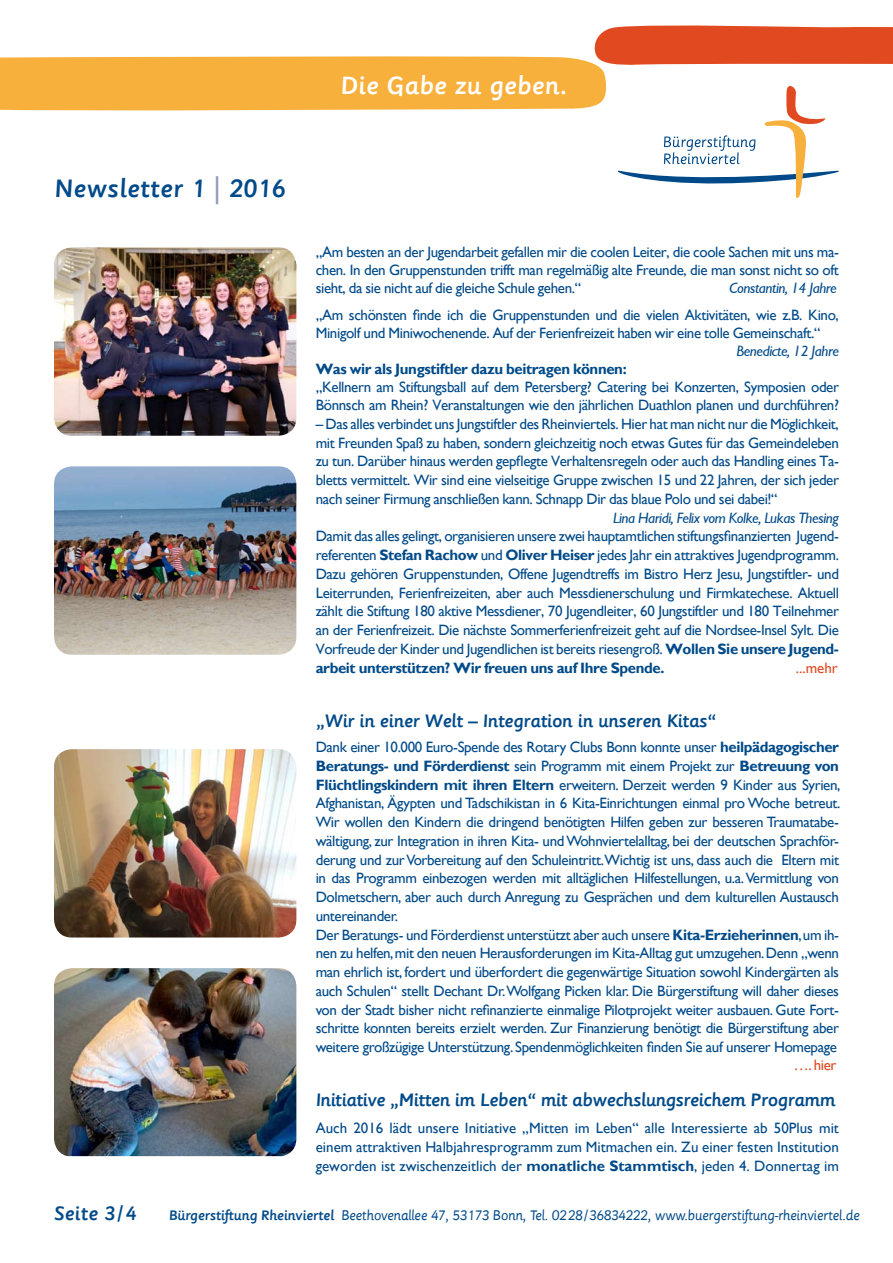
<style>
.page{position:relative;width:893px;height:1263px;background:#fff}
.page>*{position:absolute;margin:0;border:0;box-sizing:border-box;transform-origin:0 0}
.t1{font:500 27.15px "Sassoon Primary Com";letter-spacing:.005em;color:#004a89}
.t2{font:500 27px "Sassoon Primary Com";color:#fff}
.t3{font:500 21px "Sassoon Primary Com";letter-spacing:.005em;color:#004a89}
.t4{font:500 19.5px "Sassoon Primary Com";letter-spacing:-.035em;color:#004a89}
.t5{font:15px/18.8px "Gill Sans";letter-spacing:-.025em;color:#004a89;text-align:justify}
.t6{font:italic 15px "Gill S Si";letter-spacing:-.025em;color:#004a89}
.t7{font:700 15px "Gill Sans";letter-spacing:-.025em;color:#004a89}
.t8{font:15px "Gill Sans";letter-spacing:-.01em;color:#e14920}
.t9{font:14.85px "Sassoon Primary Com";letter-spacing:-.025em;color:#004a89}
.s1{color:#929ac0}
.s2{font-weight:700}
.s3{font-weight:500}
</style>
<div class="page">
<svg style="left:0;top:25px;width:893px;height:173px"></svg>
<img style="left:54px;top:466px;width:242px;height:189px">
<img style="left:54px;top:749px;width:242px;height:188px">
<img style="left:54px;top:247px;width:242px;height:189px">
<img style="left:54px;top:968px;width:242px;height:188px">
<h1 class="t1" style="left:54px;top:173px;width:233px">Newsletter 1 <span class="s1">|</span> 2016</h1>
<h2 class="t2" style="left:340px;top:70px;width:228px">Die Gabe zu geben.</h2>
<p class="t5" style="left:316px;top:243px;width:525px;line-height:18px">„Am besten an der Jugendarbeit gefallen mir die coolen Leiter, die coole Sachen mit uns ma&shy;chen. In den Gruppenstunden trifft man regelmäßig alte Freunde, die man sonst nicht so oft sieht, da sie nicht auf die gleiche Schule gehen.“</p>
<p class="t6" style="left:729px;top:279px;width:109px">Constantin, 14 Jahre</p>
<p class="t5" style="left:316px;top:306px;width:525px;line-height:18px">„Am schönsten finde ich die Gruppenstunden und die vielen Aktivitäten, wie z.B. Kino,<br>Minigolf und Miniwochenende. Auf der Ferienfreizeit haben wir eine tolle Gemeinschaft.“</p>
<p class="t6" style="left:736px;top:342px;width:104px">Benedicte, 12 Jahre</p>
<p class="t7" style="left:316px;top:360px;width:312px">Was wir als Jungstiftler dazu beitragen können:</p>
<p class="t5" style="left:316px;top:378px;width:525px;line-height:18px">„Kellnern am Stiftungsball auf dem Petersberg? Catering bei Konzerten, Symposien oder<br>Bönnsch am Rhein? Veranstaltungen wie den jährlichen Duathlon planen und durchführen?</p>
<p class="t5" style="left:316px;top:415px;width:525px">– Das alles verbindet uns Jungstiftler des Rheinviertels. Hier hat man nicht nur die Möglichkeit, mit Freunden Spaß zu haben, sondern gleichzeitig noch etwas Gutes für das Gemeindeleben zu tun. Darüber hinaus werden gepflegte Verhaltensregeln oder auch das Handling eines Ta&shy;bletts vermittelt. Wir sind eine vielseitige Gruppe zwischen 15 und 22 Jahren, der sich jeder nach seiner Firmung anschließen kann. Schnapp Dir das blaue Polo und sei dabei!“</p>
<p class="t6" style="left:613px;top:509px;width:227px">Lina Haridi, Felix vom Kolke, Lukas Thesing</p>
<p class="t5" style="left:316px;top:527px;width:525px">Damit das alles gelingt, organisieren unsere zwei hauptamtlichen stiftungsfinanzierten Jugend&shy;referenten <span class="s2">Stefan Rachow</span> und <span class="s2">Oliver Heiser</span> jedes Jahr ein attraktives Jugendprogramm.<br>Dazu gehören Gruppenstunden, Offene Jugendtreffs im Bistro Herz Jesu, Jungstiftler- und Leiterrunden, Ferienfreizeiten, aber auch Messdienerschulung und Firmkatechese. Aktuell zählt die Stiftung 180 aktive Messdiener, 70 Jugendleiter, 60 Jungstiftler und 180 Teilnehmer an der Ferienfreizeit. Die nächste Sommerferienfreizeit geht auf die Nordsee-Insel Sylt. Die Vorfreude der Kinder und Jugendlichen ist bereits riesengroß. <span class="s2">Wollen Sie unsere Jugend&shy;arbeit unterstützen? Wir freuen uns auf Ihre Spende.</span></p>
<h3 class="t4" style="left:316px;top:709px;width:402px">„Wir in einer Welt – Integration in unseren Kitas“</h3>
<p class="t5" style="left:316px;top:738px;width:526px;text-align:left">Dank einer 10.000 Euro-Spende des Rotary Clubs Bonn konnte unser <span class="s2">heilpädagogischer Beratungs- und Förderdienst</span> sein Programm mit einem Projekt zur <span class="s2">Betreuung von Flüchtlingskindern mit ihren Eltern</span> erweitern. Derzeit werden 9 Kinder aus Syrien, Afghanistan, Ägypten und Tadschikistan in 6 Kita-Einrichtungen einmal pro Woche betreut.<br>Wir wollen den Kindern die dringend benötigten Hilfen geben zur besseren Traumatabe&shy;wältigung, zur Integration in ihren Kita- und Wohnviertelalltag, bei der deutschen Sprachför&shy;derung und zur Vorbereitung auf den Schuleintritt.Wichtig ist uns, dass auch die Eltern mit in das Programm einbezogen werden mit alltäglichen Hilfestellungen, u.a. Vermittlung von Dolmetschern, aber auch durch Anregung zu Gesprächen und dem kulturellen Austausch untereinander.<br>Der Beratungs- und Förderdienst unterstützt aber auch unsere <span class="s2">Kita-Erzieherinnen</span>, um ih&shy;nen zu helfen, mit den neuen Herausforderungen im Kita-Alltag gut umzugehen. Denn „wenn man ehrlich ist, fordert und überfordert die gegenwärtige Situation sowohl Kindergärten als auch Schulen“ stellt Dechant Dr. Wolfgang Picken klar. Die Bürgerstiftung will daher dieses von der Stadt bisher nicht refinanzierte einmalige Pilotprojekt weiter ausbauen. Gute Fort&shy;schritte konnten bereits erzielt werden. Zur Finanzierung benötigt die Bürgerstiftung aber weitere großzügige Unterstützung. Spendenmöglichkeiten finden Sie auf unserer Homepage</p>
<p class="t8" style="left:794px;top:1056px;width:44px">…. hier</p>
<h3 class="t4" style="left:316px;top:1089px;width:521px">Initiative „Mitten im Leben“ mit abwechslungsreichem Programm</h3>
<p class="t5" style="left:316px;top:1119px;width:525px">Auch 2016 lädt unsere Initiative „Mitten im Leben“ alle Interessierte ab 50Plus mit einem attraktiven Halbjahresprogramm zum Mitmachen ein. Zu einer festen Institution geworden ist zwischenzeitlich der <span class="s2">monatliche Stammtisch</span>, jeden 4. Donnertag im</p>
<p class="t8" style="left:796px;top:659px;width:44px">...mehr</p>
<h3 class="t3" style="left:54px;top:1201px;width:84px">Seite 3/4</h3>
<p class="t9" style="left:169px;top:1206px;width:693px"><span class="s3">Bürgerstiftung Rheinviertel</span> Beethovenallee 47, 53173 Bonn, Tel. 0228/36834222, www.buergerstiftung-rheinviertel.de</p>
</div>
